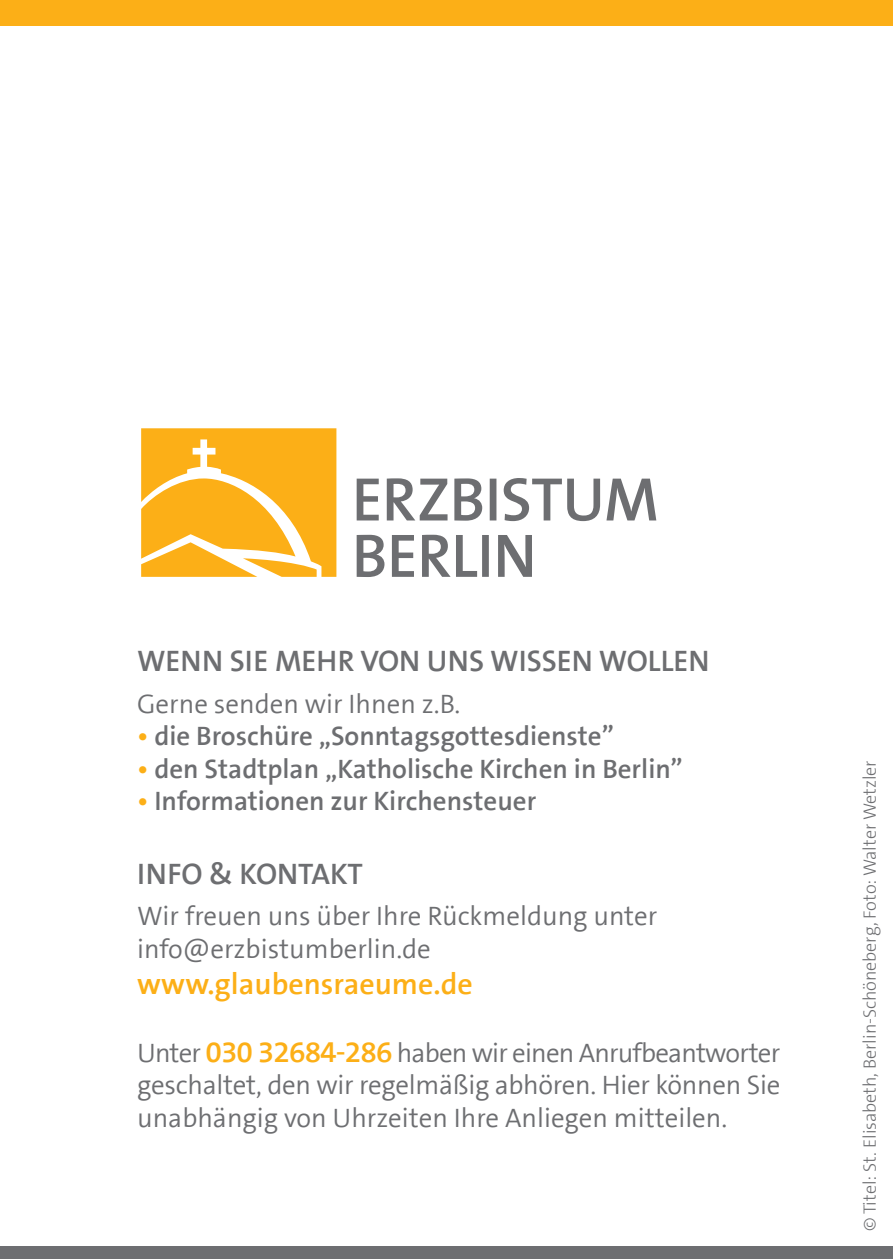
<style>
.page{position:relative;width:893px;height:1259px;background:#fff}
.page>*{position:absolute;margin:0;border:0;box-sizing:border-box;transform-origin:0 0}
.t1{font:700 30px "The Sans Basic";color:#6d6e71}
.t2{font:300 30px "The Sans Basic";color:#fcaf17}
.t3{font:27px/32.4px "The Sans Basic";color:#6d6e71}
.t4{font:700 27px "The Sans Basic";color:#6d6e71}
.t5{font:300 18px "The Sans Basic";color:#6d6e71}
.s1{color:#fcaf17}
.s2{font-weight:300;font-size:30px;color:#fcaf17}
</style>
<div class="page">
<div style="left:0;top:1246px;width:893px;height:13px;background:#6d6e71"></div>
<div style="left:0;top:0;width:893px;height:26px;background:#fcaf17"></div>
<svg style="left:141px;top:428px;width:195px;height:149px"></svg>
<svg style="left:357px;top:535px;width:175px;height:42px"></svg>
<svg style="left:357px;top:478px;width:299px;height:43px"></svg>
<p class="t1" style="left:137px;top:642px;width:574px">Wenn Sie mehr von u ns wissen wollen</p>
<p class="t3" style="left:137px;top:687px;width:325px">Gerne senden wir Ihnen z.B.</p>
<p class="t4" style="left:137px;top:718px;width:478px"><span class="s1">•</span> die Broschüre „Sonntagsgottesdienste”</p>
<p class="t4" style="left:137px;top:751px;width:547px"><span class="s1">•</span> den Stadtplan „Katholische Kirchen in Berlin”</p>
<p class="t4" style="left:137px;top:783px;width:401px"><span class="s1">•</span> I nformationen zur Kirchensteuer</p>
<p class="t1" style="left:137px;top:854px;width:227px">I nfo &amp; Kontakt</p>
<p class="t3" style="left:137px;top:900px;width:522px">Wir freuen uns über Ihre Rückmeldung unter info@erzbistumberlin.de</p>
<p class="t2" style="left:137px;top:964px;width:337px">www.glaubensraeume.de</p>
<p class="t3" style="left:137px;top:1037px;width:645px;text-align:justify">Unter <span class="s2">030 32684-286</span> haben wir einen Anrufbeantworter geschaltet, den wir regelmäßig abhören. Hier können Sie unabhängig von Uhrzeiten Ihre Anliegen mitteilen.</p>
<p class="t5" style="left:858px;top:1231px;width:473px;rotate:-90deg">© Titel: St. E lisabeth, Berlin-Schöneberg, Foto: Walter Wetzler</p>
</div>
